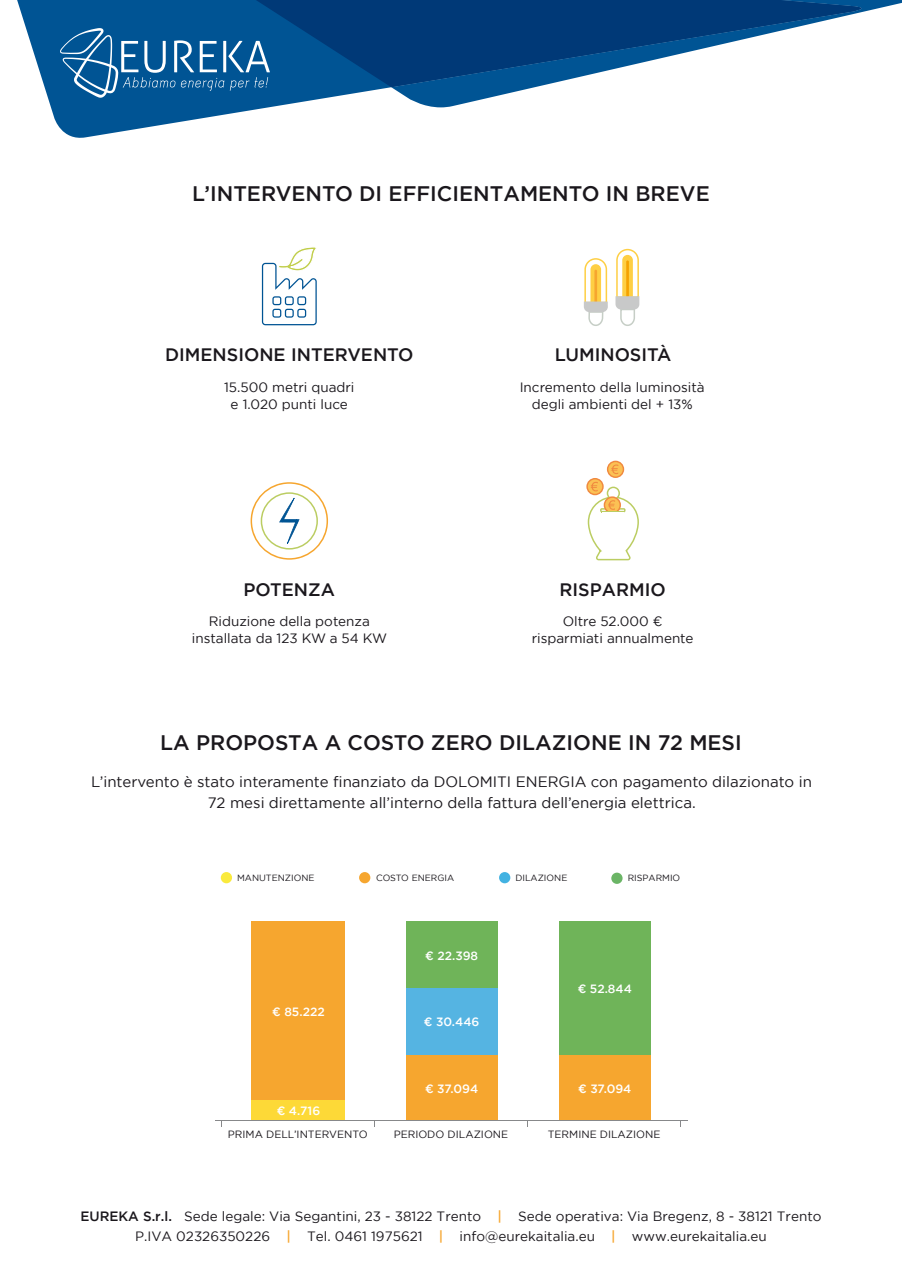
<style>
.page{position:relative;width:902px;height:1272px;background:#fff}
.page>*{position:absolute;margin:0;border:0;box-sizing:border-box;transform-origin:0 0}
.t1{font:500 21px "Gotham";color:#1a171c}
.t2{font:500 18px "Gotham";color:#1a171c}
.t3{font:15px/21px "Gotham";color:#1a171c;text-align:center}
.t4{font:13.5px/16.2px "Gotham";color:#1a171c;text-align:center}
.t5{font:500 12px "Gotham";color:#fff}
.t6{font:10.5px "Gotham";color:#1a171c}
.t7{font:9px "Gotham";color:#1a171c}
.s1{font-weight:500}
.s2{font-weight:500;color:#f6a62f}
</style>
<div class="page">
<svg style="left:250px;top:482px;width:78px;height:77px"></svg>
<svg style="left:586px;top:478px;width:17px;height:17px"></svg>
<svg style="left:587px;top:479px;width:15px;height:15px"></svg>
<svg style="left:587px;top:482px;width:52px;height:78px"></svg>
<svg style="left:607px;top:460px;width:17px;height:18px"></svg>
<div style="left:608px;top:462px;width:14px;height:14px;background:#fbc154;border-radius:50%"></div>
<svg style="left:611px;top:464px;width:7px;height:10px"></svg>
<svg style="left:615px;top:249px;width:24px;height:77px"></svg>
<svg style="left:584px;top:258px;width:23px;height:68px"></svg>
<svg style="left:262px;top:247px;width:55px;height:78px"></svg>
<svg style="left:17px;top:0;width:430px;height:138px;fill:#005494"></svg>
<svg style="left:391px;top:0;width:510px;height:107px"></svg>
<svg style="left:256px;top:0;width:618px;height:87px;fill:#003977"></svg>
<svg style="left:60px;top:28px;width:210px;height:70px;background:#276ea4"></svg>
<div style="left:221px;top:872px;width:11px;height:11px;background:#faea3d;border-radius:50%"></div>
<div style="left:359px;top:872px;width:11px;height:11px;background:#f6a62f;border-radius:50%"></div>
<div style="left:499px;top:872px;width:11px;height:11px;background:#42b2e2;border-radius:50%"></div>
<div style="left:611px;top:872px;width:11px;height:11px;background:#6bb566;border-radius:50%"></div>
<svg style="left:406px;top:921px;width:91px;height:199px;background:#92af79"></svg>
<svg style="left:252px;top:921px;width:93px;height:199px;background:#f6ab2f"></svg>
<svg style="left:559px;top:921px;width:91px;height:199px;background:#9baf4b"></svg>
<hr style="left:215px;top:1120px;width:472px;height:1px;background:#87888a">
<h1 class="t1" style="left:192px;top:180px;width:519px">L’INTERVENTO DI EFFICIENTAMENTO IN BREVE</h1>
<h2 class="t2" style="left:165px;top:343px;width:250px">DIMENSIONE INTERVENTO</h2>
<h2 class="t2" style="left:554px;top:343px;width:118px">LUMINOSITÀ</h2>
<p class="t4" style="left:519px;top:379px;width:186px">Incremento della luminosità degli ambienti del + 13%</p>
<p class="t4" style="left:224px;top:379px;width:132px">15.500 metri quadri e 1.020 punti luce</p>
<h2 class="t2" style="left:243px;top:578px;width:93px">POTENZA</h2>
<h2 class="t2" style="left:559px;top:578px;width:108px">RISPARMIO</h2>
<p class="t4" style="left:192px;top:613px;width:197px">Riduzione della potenza installata da 123 KW a 54 KW</p>
<p class="t4" style="left:531px;top:613px;width:163px">Oltre 52.000 € risparmiati annualmente</p>
<h1 class="t1" style="left:160px;top:728px;width:583px">LA PROPOSTA A COSTO ZERO DILAZIONE IN 72 MESI</h1>
<p class="t3" style="left:91px;top:771px;width:722px">L’intervento è stato interamente finanziato da DOLOMITI ENERGIA con pagamento dilazionato in<br>72 mesi direttamente all’interno della fattura dell’energia elettrica.</p>
<p class="t7" style="left:237px;top:872px;width:79px">MANUTENZIONE</p>
<p class="t7" style="left:376px;top:872px;width:80px">COSTO ENERGIA</p>
<p class="t7" style="left:515px;top:872px;width:53px">DILAZIONE</p>
<p class="t7" style="left:627px;top:872px;width:54px">RISPARMIO</p>
<p class="t5" style="left:272px;top:1003px;width:54px">€ 85.222</p>
<p class="t5" style="left:277px;top:1103px;width:45px">€ 4.716</p>
<p class="t5" style="left:425px;top:947px;width:54px">€ 22.398</p>
<p class="t5" style="left:424px;top:1013px;width:57px">€ 30.446</p>
<p class="t5" style="left:425px;top:1080px;width:55px">€ 37.094</p>
<p class="t5" style="left:577px;top:980px;width:56px">€ 52.844</p>
<p class="t5" style="left:578px;top:1080px;width:55px">€ 37.094</p>
<p class="t6" style="left:228px;top:1127px;width:141px">PRIMA DELL’INTERVENTO</p>
<p class="t6" style="left:393px;top:1127px;width:116px">PERIODO DILAZIONE</p>
<p class="t6" style="left:547px;top:1127px;width:114px">TERMINE DILAZIONE</p>
<p class="t4" style="left:80px;top:1206px;width:742px;line-height:19.5px"><span class="s1">EUREKA S.r.l.</span> Sede legale: Via Segantini, 23 - 38122 Trento <span class="s2">|</span> Sede operativa: Via Bregenz, 8 - 38121 Trento<br>P.IVA 02326350226 <span class="s2">|</span> Tel. 0461 1975621 <span class="s2">|</span> info@eurekaitalia.eu <span class="s2">|</span> www.eurekaitalia.eu</p>
</div>
